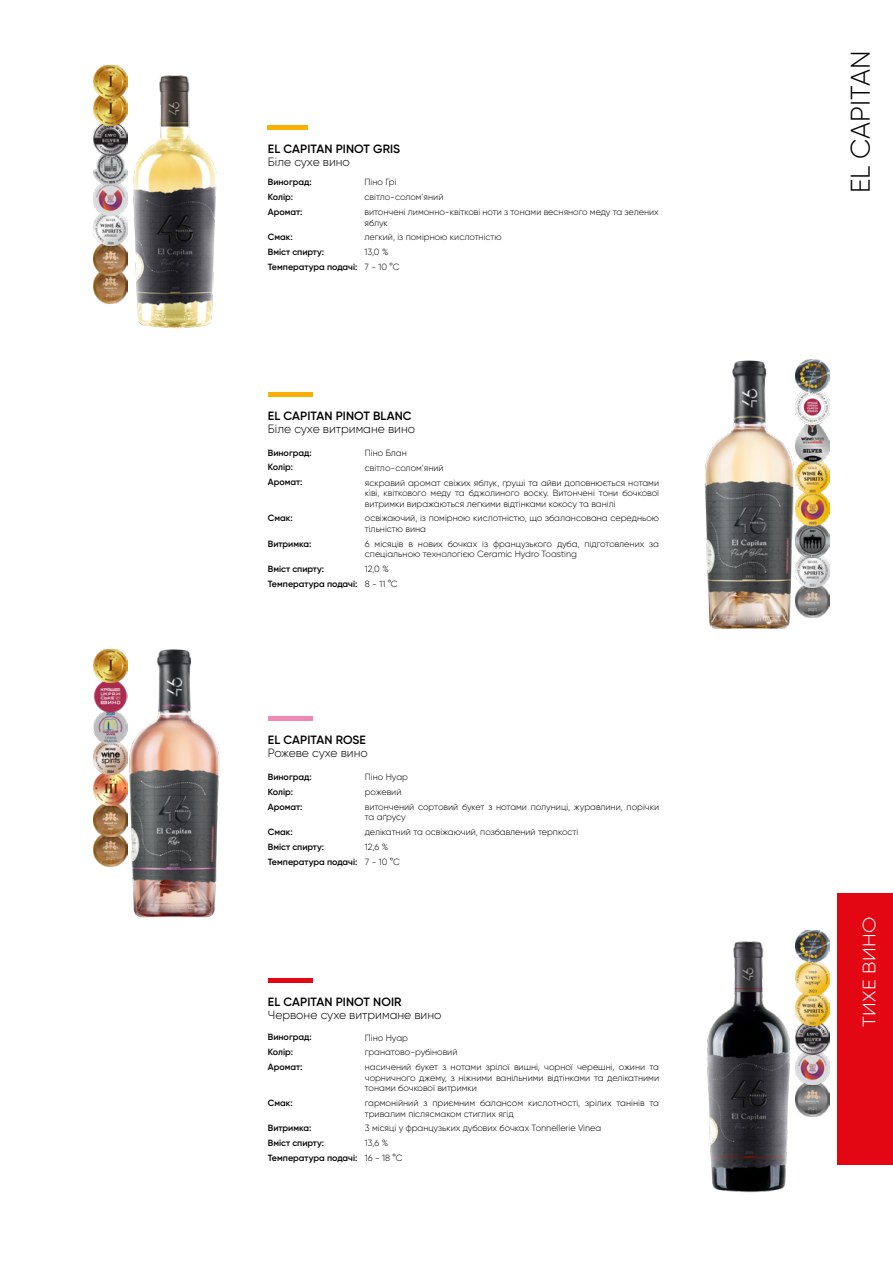
<style>
.page{position:relative;width:893px;height:1263px;background:#fff}
.page>*{position:absolute;margin:0;border:0;box-sizing:border-box;transform-origin:0 0}
.t1{font:300 27px "Gilroy";color:#000}
.t2{font:300 18px "Gilroy";letter-spacing:.02em;color:#fff;scale:1.11 1}
.t3{font:300 12px "Gilroy";color:#000}
.t4{font:600 12px "Gilroy";letter-spacing:.01em;color:#000}
.t5{font:300 9px/10.5px "Gilroy";color:#000}
.t6{font:600 9px/14.5px "Gilroy";color:#000}
.s1{font-weight:300}
</style>
<div class="page">
<img style="left:133px;top:75px;width:84px;height:253px">
<div style="left:268px;top:392px;width:44px;height:5px;background:#f9b000"></div>
<div style="left:268px;top:716px;width:44px;height:5px;background:#f088b6"></div>
<img style="left:705px;top:360px;width:89px;height:269px">
<div style="left:268px;top:978px;width:44px;height:5px;background:#e30613"></div>
<img style="left:706px;top:941px;width:85px;height:252px">
<img style="left:127px;top:649px;width:93px;height:269px">
<hr style="left:268px;top:126px;width:40px;height:4px;background:#f9b000">
<div style="left:837px;top:893px;width:56px;height:272px;background:#e30613"></div>
<img style="left:93px;top:275px;width:34px;height:28px">
<img style="left:93px;top:246px;width:34px;height:29px">
<img style="left:93px;top:215px;width:34px;height:31px">
<img style="left:93px;top:184px;width:34px;height:31px">
<img style="left:93px;top:155px;width:34px;height:29px">
<img style="left:93px;top:125px;width:34px;height:30px">
<img style="left:93px;top:99px;width:34px;height:26px">
<img style="left:93px;top:65px;width:34px;height:34px">
<img style="left:796px;top:587px;width:34px;height:30px">
<img style="left:796px;top:558px;width:34px;height:29px">
<img style="left:796px;top:526px;width:34px;height:32px">
<img style="left:796px;top:494px;width:34px;height:32px">
<img style="left:796px;top:462px;width:34px;height:32px">
<img style="left:94px;top:836px;width:34px;height:30px">
<img style="left:94px;top:805px;width:34px;height:31px">
<img style="left:94px;top:772px;width:34px;height:33px">
<img style="left:795px;top:1085px;width:34px;height:31px">
<img style="left:795px;top:1055px;width:34px;height:30px">
<img style="left:795px;top:1025px;width:34px;height:30px">
<img style="left:795px;top:995px;width:34px;height:30px">
<img style="left:795px;top:964px;width:34px;height:31px">
<img style="left:795px;top:425px;width:34px;height:37px">
<img style="left:795px;top:394px;width:34px;height:31px">
<img style="left:795px;top:360px;width:34px;height:34px">
<img style="left:93px;top:744px;width:34px;height:30px">
<img style="left:94px;top:713px;width:34px;height:31px">
<img style="left:94px;top:683px;width:34px;height:30px">
<img style="left:94px;top:649px;width:34px;height:34px">
<img style="left:796px;top:930px;width:34px;height:34px">
<h3 class="t4" style="left:268px;top:141px;width:134px">EL CAPITAN PINOT GRIS</h3>
<h3 class="t3" style="left:268px;top:155px;width:84px">Біле сухе вино</h3>
<p class="t6" style="left:268px;top:175px;width:45px">Виноград:</p>
<p class="t5" style="left:365px;top:177px;width:34px">Піно Грі</p>
<p class="t6" style="left:268px;top:189px;width:27px">Колір:</p>
<p class="t5" style="left:365px;top:192px;width:80px">світло-солом’яний</p>
<p class="t6" style="left:268px;top:204px;width:36px">Аромат:</p>
<p class="t5" style="left:365px;top:207px;width:296px">витончені лимонно-квіткові ноти з тонами весняного меду та зелених яблук</p>
<p class="t6" style="left:268px;top:230px;width:26px">Смак:</p>
<p class="t5" style="left:365px;top:232px;width:139px">легкий, із помірною кислотністю</p>
<p class="t6" style="left:268px;top:245px;width:58px">Вміст спирту:</p>
<p class="t6" style="left:268px;top:245px;width:133px;text-indent:97px"><span class="s1">13,0 %<br></span>Температура подачі: <span class="s1">7 - 10 °C</span></p>
<h3 class="t4" style="left:268px;top:408px;width:145px">EL CAPITAN PINOT BLANC</h3>
<h3 class="t3" style="left:268px;top:422px;width:149px">Біле сухе витримане вино</h3>
<p class="t6" style="left:268px;top:445px;width:45px">Виноград:</p>
<p class="t5" style="left:365px;top:447px;width:43px">Піно Блан</p>
<p class="t6" style="left:268px;top:460px;width:27px">Колір:</p>
<p class="t5" style="left:365px;top:462px;width:80px">світло-солом’яний</p>
<p class="t6" style="left:268px;top:475px;width:36px">Аромат:</p>
<p class="t5" style="left:365px;top:477px;width:296px;text-align:justify">яскравий аромат свіжих яблук, груші та айви доповнюється нотами ківі, квіткового меду та бджолиного воску. Витончені тони бочкової витримки виражаються легкими відтінками кокосу та ванілі</p>
<p class="t6" style="left:268px;top:511px;width:26px">Смак:</p>
<p class="t5" style="left:365px;top:513px;width:296px">освіжаючий, із помірною кислотністю, що збалансована середньою тільністю вина</p>
<p class="t6" style="left:268px;top:536px;width:45px">Витримка:</p>
<p class="t5" style="left:365px;top:538px;width:296px">6 місяців в нових бочках із французького дуба, підготовлених за спеціальною технологією Ceramic Hydro Toasting</p>
<p class="t6" style="left:268px;top:561px;width:58px">Вміст спирту:</p>
<p class="t6" style="left:268px;top:562px;width:131px;text-indent:97px"><span class="s1">12,0 %<br></span>Температура подачі: <span class="s1">8 - 11 °C</span></p>
<h3 class="t4" style="left:268px;top:732px;width:99px">EL CAPITAN ROSE</h3>
<h3 class="t3" style="left:268px;top:746px;width:101px">Рожеве сухе вино</h3>
<p class="t6" style="left:268px;top:769px;width:45px">Виноград:</p>
<p class="t5" style="left:365px;top:772px;width:45px">Піно Нуар</p>
<p class="t6" style="left:268px;top:784px;width:27px">Колір:</p>
<p class="t5" style="left:365px;top:786px;width:38px">рожевий</p>
<p class="t6" style="left:268px;top:799px;width:36px">Аромат:</p>
<p class="t5" style="left:365px;top:801px;width:296px">витончений сортовий букет з нотами полуниці, журавлини, порічки та аґрусу</p>
<p class="t6" style="left:268px;top:824px;width:26px">Смак:</p>
<p class="t5" style="left:365px;top:827px;width:215px">делікатний та освіжаючий, позбавлений терпкості</p>
<p class="t6" style="left:268px;top:839px;width:58px">Вміст спирту:</p>
<p class="t6" style="left:268px;top:839px;width:133px;text-indent:97px"><span class="s1">12,6 %<br></span>Температура подачі: <span class="s1">7 - 10 °C</span></p>
<h3 class="t4" style="left:268px;top:994px;width:135px">EL CAPITAN PINOT NOIR</h3>
<h3 class="t3" style="left:268px;top:1008px;width:175px">Червоне сухе витримане вино</h3>
<p class="t6" style="left:268px;top:1030px;width:45px">Виноград:</p>
<p class="t5" style="left:365px;top:1032px;width:45px">Піно Нуар</p>
<p class="t6" style="left:268px;top:1045px;width:27px">Колір:</p>
<p class="t5" style="left:365px;top:1047px;width:94px">гранатово-рубіновий</p>
<p class="t6" style="left:268px;top:1059px;width:36px">Аромат:</p>
<p class="t5" style="left:365px;top:1062px;width:296px;text-align:justify">насичений букет з нотами зрілої вишні, чорної черешні, ожини та чорничного джему, з ніжними ванільними відтінками та делікатними тонами бочкової витримки</p>
<p class="t6" style="left:268px;top:1095px;width:26px">Смак:</p>
<p class="t5" style="left:365px;top:1098px;width:296px">гармонійний з приємним балансом кислотності, зрілих танінів та тривалим післясмаком стиглих ягід</p>
<p class="t6" style="left:268px;top:1121px;width:45px">Витримка:</p>
<p class="t5" style="left:365px;top:1123px;width:238px">3 місяці у французьких дубових бочках Tonnellerie Vinea</p>
<p class="t6" style="left:268px;top:1135px;width:58px">Вміст спирту:</p>
<p class="t6" style="left:268px;top:1136px;width:136px;text-indent:97px"><span class="s1">13,6 %<br></span>Температура подачі: <span class="s1">16 - 18 °C</span></p>
<h1 class="t1" style="left:844px;top:193px;width:144px;rotate:-90deg">EL CAPITAN</h1>
<h2 class="t2" style="left:858px;top:1027px;width:102px;rotate:-90deg">ТИХЕ ВИНО</h2>
</div>
